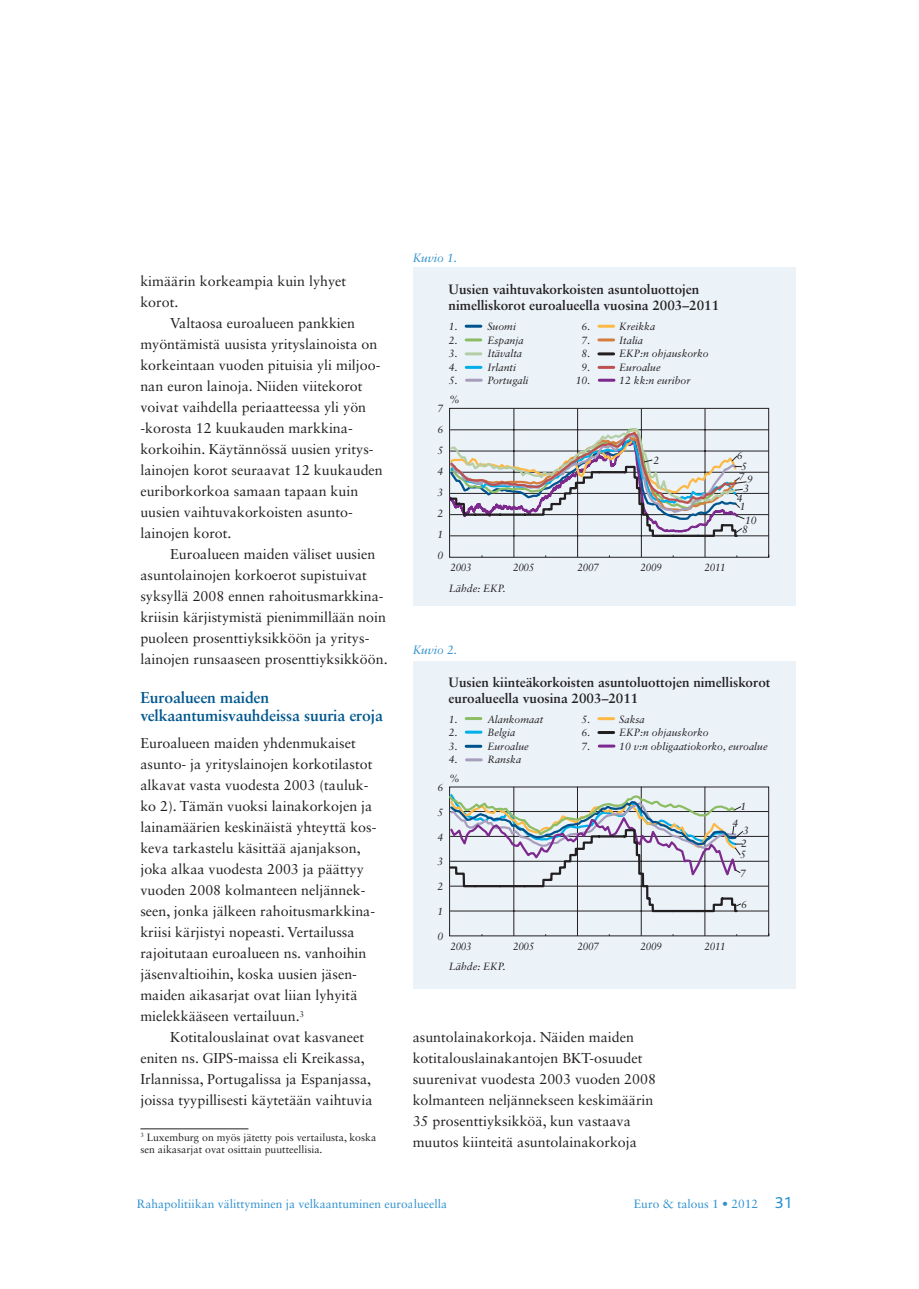
<style>
.page{position:relative;width:919px;height:1289px;background:#fff}
.page>*{position:absolute;margin:0;border:0;box-sizing:border-box;transform-origin:0 0}
.otsikko_2{font:700 15.75px/18px "Sabon LT Std";letter-spacing:-.01em;color:#01578f}
.leipis_sis{font:14.25px/21px "Sabon LT Std";color:#231f20}
.leipis_eka{font:14.25px/21px "Sabon LT Std";color:#231f20}
.alaviitteet{font:14.25px/21px "Sabon LT Std";color:#231f20}
.t1{font:700 13.5px/16.2px "Sabon LT Std";color:#231f20}
.t2{font:12px "Sabon LT Std";color:#2f91cf}
.t3{font:italic 12px "Sabon LT Std";color:#2f91cf}
.t4{font:italic 10.5px/21px "Sabon LT Std";color:#231f20;text-align:justify}
.alaviitteet-2{font:10.5px/12px "Sabon LT Std";color:#231f20}
.t5{font:italic 10.5px "Sabon LT Std";color:#231f20;scale:.95 1}
.s1{font-family:"Bliss";font-size:16.5px}
</style>
<div class="page">
<hr style="left:140px;top:1128px;width:108px;height:1px;background:#231f20">
<div style="left:412px;top:267px;width:383px;height:338px;background:#ebf3f9"></div>
<hr style="left:450px;top:535px;width:318px;height:1px;background:#231f20">
<hr style="left:450px;top:514px;width:318px;height:1px;background:#231f20">
<hr style="left:450px;top:493px;width:318px;height:1px;background:#231f20">
<hr style="left:450px;top:472px;width:318px;height:1px;background:#231f20">
<hr style="left:450px;top:451px;width:318px;height:1px;background:#231f20">
<hr style="left:450px;top:429px;width:318px;height:1px;background:#231f20">
<svg style="left:448px;top:324px;width:291px;height:282px"></svg>
<svg style="left:448px;top:422px;width:299px;height:111px"></svg>
<div style="left:412px;top:660px;width:383px;height:328px;background:#ebf3f9"></div>
<hr style="left:450px;top:910px;width:318px;height:1px;background:#231f20">
<hr style="left:450px;top:885px;width:318px;height:1px;background:#231f20">
<hr style="left:450px;top:861px;width:318px;height:1px;background:#231f20">
<hr style="left:450px;top:836px;width:318px;height:1px;background:#231f20">
<hr style="left:450px;top:811px;width:318px;height:1px;background:#231f20">
<svg style="left:448px;top:660px;width:290px;height:329px"></svg>
<svg style="left:448px;top:792px;width:295px;height:114px"></svg>
<p class="leipis_sis" style="left:140px;top:270px;width:207px">kimäärin korkeampia kuin lyhyet korot.</p>
<p class="leipis_sis" style="left:140px;top:312px;width:244px;text-indent:30px">Valtaosa euroalueen pankkien myöntämistä uusista yrityslainoista on korkeintaan vuoden pituisia yli miljoo&shy;nan euron lainoja. Niiden viitekorot voivat vaihdella periaatteessa yli yön ‑korosta 12 kuukauden markkina&shy;korkoihin. Käytännössä uusien yritys&shy;lainojen korot seuraavat 12 kuukauden euriborkorkoa samaan tapaan kuin uusien vaihtuvakorkoisten asunto&shy;lainojen korot.</p>
<p class="leipis_sis" style="left:140px;top:543px;width:249px;text-indent:30px">Euroalueen maiden väliset uusien asuntolainojen korkoerot supistuivat syksyllä 2008 ennen rahoitusmarkkina&shy;kriisin kärjistymistä pienimmillään noin puoleen prosenttiyksikköön ja yritys&shy;lainojen runsaaseen prosenttiyksikköön.</p>
<p class="otsikko_2" style="left:140px;top:688px;width:244px">Euroalueen maiden velkaantumisvauhdeissa suuria eroja</p>
<p class="leipis_eka" style="left:140px;top:732px;width:236px">Euroalueen maiden yhdenmukaiset asunto- ja yrityslainojen korkotilastot alkavat vasta vuodesta 2003 (tauluk&shy;ko 2). Tämän vuoksi lainakorkojen ja lainamäärien keskinäistä yhteyttä kos&shy;keva tarkastelu käsittää ajanjakson, joka alkaa vuodesta 2003 ja päättyy vuoden 2008 kolmanteen neljännek&shy;seen, jonka jälkeen rahoitusmarkkina&shy;kriisi kärjistyi nopeasti. Vertailussa rajoitutaan euroalueen ns. vanhoihin jäsenvaltioihin, koska uusien jäsen&shy;maiden aikasarjat ovat liian lyhyitä mielekkääseen vertailuun.<sup>3</sup></p>
<p class="leipis_sis" style="left:140px;top:1026px;width:234px;text-indent:30px">Kotitalouslainat ovat kasvaneet eniten ns. GIPS-maissa eli Kreikassa, Irlannissa, Portugalissa ja Espanjassa, joissa tyypillisesti käytetään vaihtuvia</p>
<p class="alaviitteet-2" style="left:140px;top:1131px;width:237px"><sup>3</sup> Luxemburg on myös jätetty pois vertailusta, koska sen aikasarjat ovat osittain puutteellisia.</p>
<p class="t3" style="left:412px;top:251px;width:46px">Kuvio 1.</p>
<p class="t1" style="left:448px;top:281px;width:272px">Uusien vaihtuvakorkoisten asuntoluottojen nimelliskorot euroalueella vuosina 2003–2011</p>
<p class="t4" style="left:449px;top:316px;width:10px">1.</p>
<p class="t4" style="left:487px;top:316px;width:30px">Suomi</p>
<p class="t4" style="left:581px;top:316px;width:10px">6.</p>
<p class="t4" style="left:619px;top:316px;width:38px">Kreikka</p>
<p class="t4" style="left:449px;top:329px;width:10px">2.</p>
<p class="t4" style="left:487px;top:329px;width:38px">Espanja</p>
<p class="t4" style="left:581px;top:329px;width:10px">7.</p>
<p class="t4" style="left:619px;top:329px;width:25px">Italia</p>
<p class="t4" style="left:449px;top:343px;width:10px">3.</p>
<p class="t4" style="left:487px;top:343px;width:36px">Itävalta</p>
<p class="t4" style="left:581px;top:343px;width:10px">8.</p>
<p class="t4" style="left:619px;top:343px;width:91px">EKP:n ohjauskorko</p>
<p class="t4" style="left:449px;top:356px;width:10px">4.</p>
<p class="t4" style="left:487px;top:356px;width:30px">Irlanti</p>
<p class="t4" style="left:581px;top:356px;width:10px">9.</p>
<p class="t4" style="left:619px;top:356px;width:43px">Euroalue</p>
<p class="t4" style="left:449px;top:370px;width:10px">5.</p>
<p class="t4" style="left:487px;top:370px;width:43px">Portugali</p>
<p class="t4" style="left:575px;top:370px;width:16px">10.</p>
<p class="t4" style="left:619px;top:370px;width:73px">12 kk:n euribor</p>
<p class="t4" style="left:449px;top:389px;width:12px">%</p>
<p class="t4" style="left:437px;top:398px;width:7px">7<br>6<br>5<br>4<br>3<br>2<br>1<br>0</p>
<p class="t4" style="left:653px;top:450px;width:7px">2</p>
<p class="t5" style="left:450px;top:561px;width:24px">2003</p>
<p class="t5" style="left:513px;top:561px;width:24px">2005</p>
<p class="t5" style="left:577px;top:561px;width:24px">2007</p>
<p class="t5" style="left:640px;top:561px;width:24px">2009</p>
<p class="t5" style="left:704px;top:561px;width:24px">2011</p>
<p class="t4" style="left:449px;top:577px;width:58px">Lähde: EKP.</p>
<p class="t4" style="left:736px;top:449px;width:11px;line-height:11.4px;text-align:center">6<br>5</p>
<p class="t4" style="left:738px;top:466px;width:7px">7</p>
<p class="t4" style="left:747px;top:469px;width:7px">9</p>
<p class="t4" style="left:745px;top:509px;width:13px">10</p>
<p class="t4" style="left:743px;top:478px;width:7px">3</p>
<p class="t4" style="left:736px;top:487px;width:7px">4</p>
<p class="t4" style="left:739px;top:496px;width:7px">1</p>
<p class="t4" style="left:742px;top:519px;width:7px">8</p>
<p class="t3" style="left:412px;top:643px;width:46px">Kuvio 2.</p>
<p class="t1" style="left:448px;top:673px;width:323px">Uusien kiinteäkorkoisten asuntoluottojen nimelliskorot euroalueella vuosina 2003–2011</p>
<p class="t4" style="left:449px;top:708px;width:10px">1.</p>
<p class="t4" style="left:487px;top:708px;width:57px">Alankomaat</p>
<p class="t4" style="left:581px;top:708px;width:10px">5.</p>
<p class="t4" style="left:619px;top:708px;width:27px">Saksa</p>
<p class="t4" style="left:449px;top:722px;width:10px">2.</p>
<p class="t4" style="left:487px;top:722px;width:30px">Belgia</p>
<p class="t4" style="left:581px;top:722px;width:10px">6.</p>
<p class="t4" style="left:619px;top:722px;width:91px">EKP:n ohjauskorko</p>
<p class="t4" style="left:449px;top:735px;width:10px">3.</p>
<p class="t4" style="left:487px;top:735px;width:43px">Euroalue</p>
<p class="t4" style="left:581px;top:735px;width:10px">7.</p>
<p class="t4" style="left:619px;top:735px;width:150px">10 v:n obligaatiokorko, euroalue</p>
<p class="t4" style="left:449px;top:749px;width:10px">4.</p>
<p class="t4" style="left:487px;top:749px;width:35px">Ranska</p>
<p class="t4" style="left:449px;top:767px;width:12px">%</p>
<p class="t4" style="left:437px;top:776px;width:7px">6</p>
<p class="t4" style="left:437px;top:801px;width:7px">5</p>
<p class="t4" style="left:437px;top:826px;width:7px">4</p>
<p class="t4" style="left:437px;top:851px;width:7px">3</p>
<p class="t4" style="left:437px;top:875px;width:7px">2</p>
<p class="t4" style="left:437px;top:900px;width:7px">1</p>
<p class="t4" style="left:437px;top:925px;width:7px">0</p>
<p class="t5" style="left:450px;top:940px;width:24px">2003</p>
<p class="t5" style="left:513px;top:940px;width:24px">2005</p>
<p class="t5" style="left:577px;top:940px;width:24px">2007</p>
<p class="t5" style="left:640px;top:940px;width:24px">2009</p>
<p class="t5" style="left:704px;top:940px;width:24px">2011</p>
<p class="t4" style="left:449px;top:956px;width:58px">Lähde: EKP.</p>
<p class="t4" style="left:740px;top:796px;width:7px">1</p>
<p class="t4" style="left:732px;top:812px;width:7px">4</p>
<p class="t4" style="left:743px;top:820px;width:7px">3</p>
<p class="t4" style="left:741px;top:832px;width:7px">2</p>
<p class="t4" style="left:740px;top:844px;width:7px;line-height:19.2px">5<br>7</p>
<p class="t4" style="left:741px;top:893px;width:7px">6</p>
<p class="alaviitteet" style="left:412px;top:1026px;width:245px">asuntolainakorkoja. Näiden maiden kotitalouslainakantojen BKT-osuudet suurenivat vuodesta 2003 vuoden 2008 kolmanteen neljännekseen keskimäärin 35 prosenttiyksikköä, kun vastaava muutos kiinteitä asuntolainakorkoja</p>
<p class="t2" style="left:137px;top:1196px;width:312px">Rahapolitiikan välittyminen ja velkaantuminen euroalueella</p>
<p class="t2" style="left:634px;top:1196px;width:160px">Euro &amp; talous 1 • 2012 <span class="s1">31</span></p>
</div>
